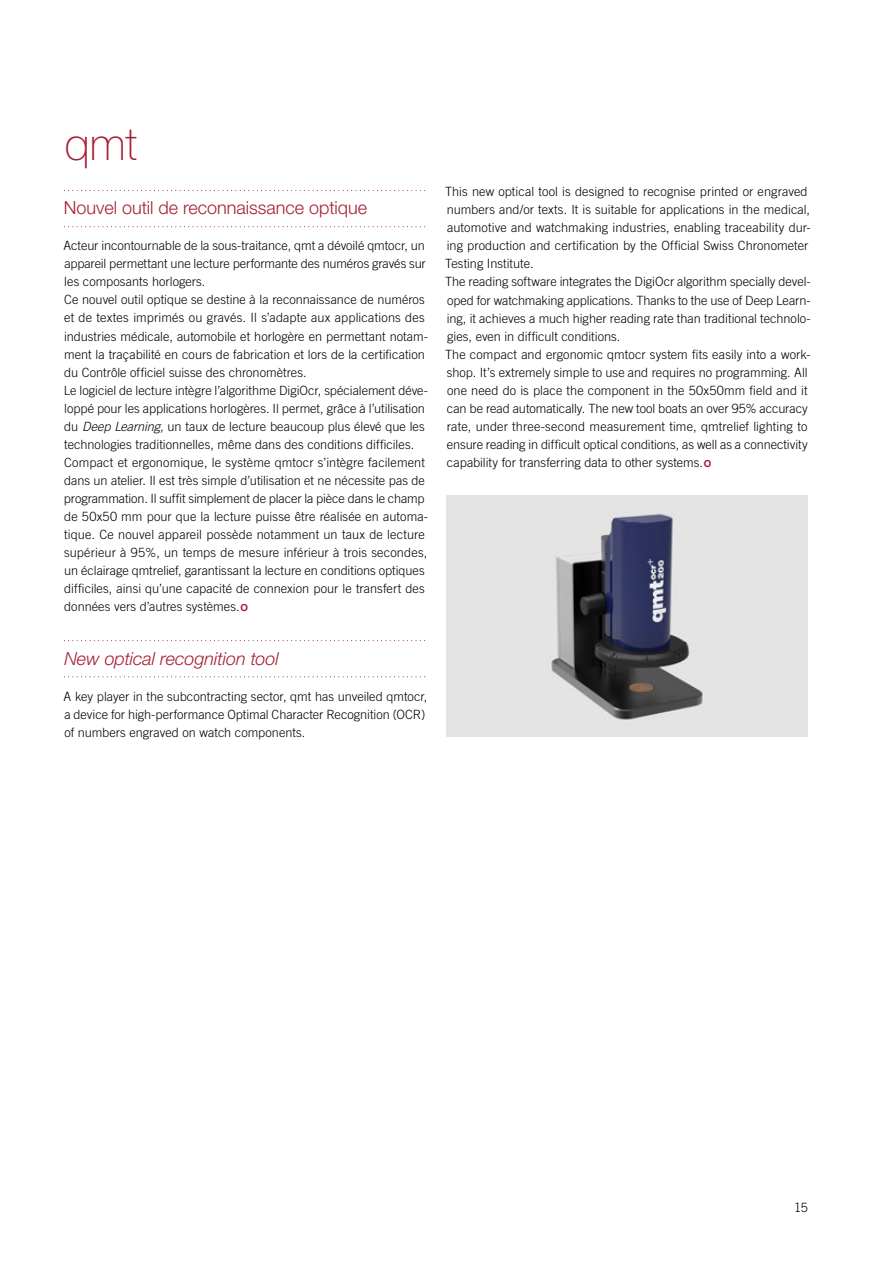
<style>
.page{position:relative;width:893px;height:1263px;background:#fff}
.page>*{position:absolute;margin:0;border:0;box-sizing:border-box;transform-origin:0 0}
.t1{font:100 45px "Helvetica Neue LT Std";color:#a51f34}
.t2{font:300 18px "Helvetica Neue LT Std";color:#a51f34}
.t3{font:italic 300 18px "Helvetica Neue LT Std";letter-spacing:-.005em;color:#a51f34}
.t4{font:300 12.75px/18px "Trade Gothic LT Std";color:#000}
.s1{font-style:italic}
.s2{font-family:"Helvetica Neue LT Std";font-weight:700;font-size:9.75px;color:#a51f34}
</style>
<div class="page">
<svg style="left:64px;top:190px;width:362px;height:1px"></svg>
<svg style="left:64px;top:226px;width:362px;height:1px"></svg>
<svg style="left:64px;top:640px;width:362px;height:1px"></svg>
<svg style="left:64px;top:676px;width:362px;height:1px"></svg>
<img style="left:446px;top:496px;width:362px;height:240px">
<h1 class="t1" style="left:65px;top:119px;width:74px">qmt</h1>
<h2 class="t2" style="left:64px;top:197px;width:305px">Nouvel outil de reconnaissance optique</h2>
<p class="t4" style="left:64px;top:237px;width:366px">Acteur incontournable de la sous-traitance, qmt a dévoilé qmtocr, un appareil permettant une lecture performante des numéros gravés sur les composants horlogers.<br>Ce nouvel outil optique se destine à la reconnaissance de numéros et de textes imprimés ou gravés. Il s’adapte aux applications des industries médicale, automobile et horlogère en permettant notam&shy;ment la traçabilité en cours de fabrication et lors de la certification du Contrôle officiel suisse des chronomètres.<br>Le logiciel de lecture intègre l’algorithme DigiOcr, spécialement déve&shy;loppé pour les applications horlogères. Il permet, grâce à l’utilisation du <span class="s1">Deep Learning,</span> un taux de lecture beaucoup plus élevé que les technologies traditionnelles, même dans des conditions difficiles.<br>Compact et ergonomique, le système qmtocr s’intègre facilement dans un atelier. Il est très simple d’utilisation et ne nécessite pas de programmation. Il suffit simplement de placer la pièce dans le champ de 50x50 mm pour que la lecture puisse être réalisée en automa&shy;tique. Ce nouvel appareil possède notamment un taux de lecture supérieur à 95%, un temps de mesure inférieur à trois secondes, un éclairage qmtrelief, garantissant la lecture en conditions optiques difficiles, ainsi qu’une capacité de connexion pour le transfert des données vers d’autres systèmes. <span class="s2">O</span></p>
<h2 class="t3" style="left:64px;top:647px;width:216px">New optical recognition tool</h2>
<p class="t4" style="left:64px;top:687px;width:365px">A key player in the subcontracting sector, qmt has unveiled qmtocr, a device for high-performance Optimal Character Recognition (OCR) of numbers engraved on watch components.</p>
<p class="t4" style="left:445px;top:183px;width:367px">This new optical tool is designed to recognise printed or engraved numbers and/or texts. It is suitable for applications in the medical, automotive and watchmaking industries, enabling traceability dur&shy;ing production and certification by the Official Swiss Chronometer Testing Institute.<br>The reading software integrates the DigiOcr algorithm specially devel&shy;oped for watchmaking applications. Thanks to the use of Deep Learn&shy;ing, it achieves a much higher reading rate than traditional technolo&shy;gies, even in difficult conditions.<br>The compact and ergonomic qmtocr system fits easily into a work&shy;shop. It’s extremely simple to use and requires no programming. All one need do is place the component in the 50x50mm field and it can be read automatically. The new tool boats an over 95% accuracy rate, under three-second measurement time, qmtrelief lighting to ensure reading in difficult optical conditions, as well as a connectivity capability for transferring data to other systems. <span class="s2">O</span></p>
<p class="t4" style="left:794px;top:1198px;width:15px">15</p>
</div>
